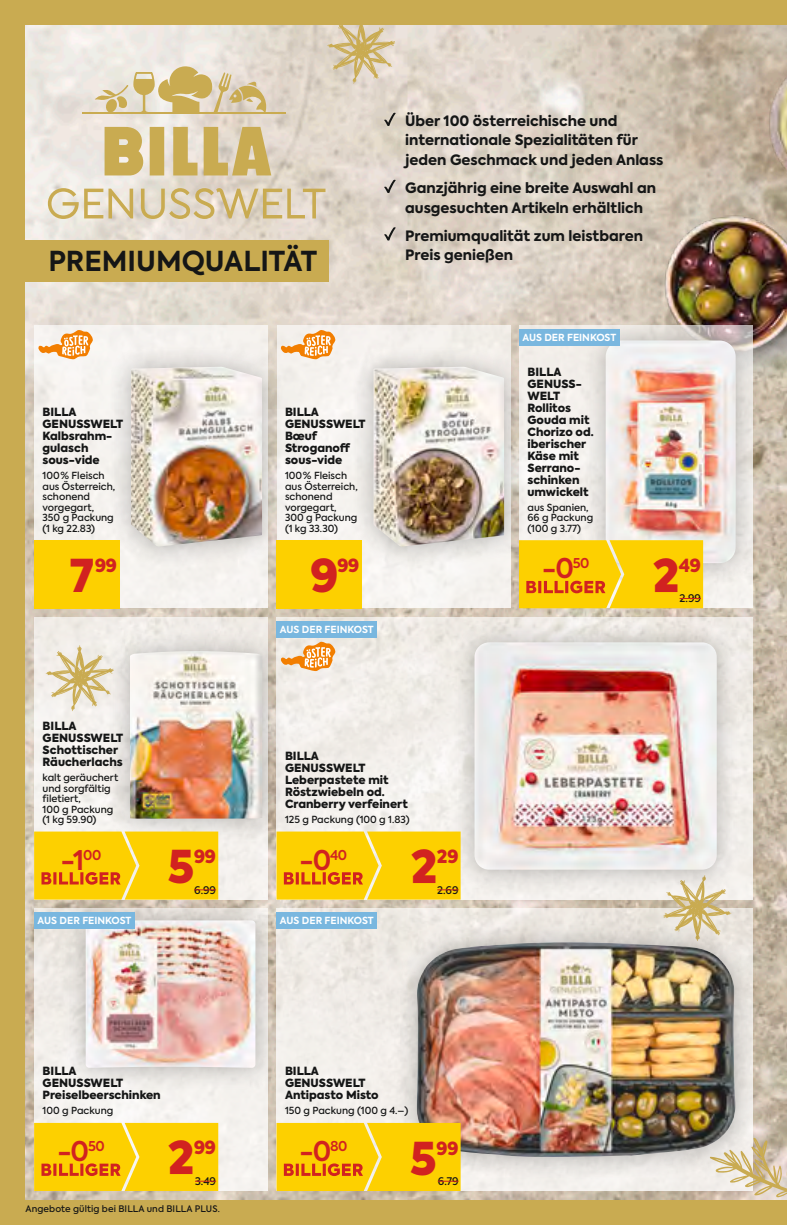
<style>
.page{position:relative;width:787px;height:1225px;background:#c9ab51}
.page>*{position:absolute;margin:0;border:0;box-sizing:border-box;transform-origin:0 0}
.Aktionspreis_BILLA{font:900 45px "Axiforma";color:#d12220}
.t1{font:700 27.3px "Axiforma";color:#151616}
.Verbilligung_BILLA{font:600 27px "Axiforma";color:#d12220}
.Aktionspreis_BILLA-2{font:900 18px "Axiforma";letter-spacing:-.04em;color:#d12220}
.t2{font:800 14.25px/19.5px "Axiforma";color:#151616}
.Produktbezeichnung{font:900 11.25px/12px "Axiforma";color:#151616}
.Kurant_BILLA{font:500 10.5px "Axiforma";color:#151616}
.Artikeltexte{font:500 9.75px/10.5px "Axiforma";color:#151616}
.t3{font:700 9.75px "Axiforma";color:#fff}
.t4{font:500 9px "Axiforma";letter-spacing:.01em;color:#151616}
</style>
<div class="page">
<img style="left:26px;top:26px;width:761px;height:1173px">
<img style="left:598px;top:167px;width:189px;height:277px">
<div style="left:34px;top:325px;width:234px;height:283px;background:#f5f2ef"></div>
<div style="left:34px;top:617px;width:234px;height:282px;background:#f4f1ed"></div>
<svg style="left:34px;top:908px;width:234px;height:283px;background:#f3f0ec"></svg>
<div style="left:276px;top:325px;width:234px;height:283px;background:#f6f3ef"></div>
<div style="left:276px;top:617px;width:477px;height:282px;background:#f2efea"></div>
<div style="left:276px;top:908px;width:477px;height:283px;background:#f2eee9"></div>
<div style="left:519px;top:325px;width:234px;height:283px;background:#f4f0ec"></div>
<div style="left:0;top:240px;width:329px;height:41px;background:#c9ab51"></div>
<svg style="left:48px;top:188px;width:277px;height:31px"></svg>
<svg style="left:105px;top:127px;width:166px;height:48px"></svg>
<hr style="left:82px;top:112px;width:204px;height:2px;background:#c9ab51">
<svg style="left:94px;top:66px;width:172px;height:46px"></svg>
<svg style="left:384px;top:113px;width:12px;height:13px"></svg>
<svg style="left:384px;top:180px;width:12px;height:13px"></svg>
<svg style="left:384px;top:227px;width:12px;height:13px"></svg>
<svg style="left:709px;top:1137px;width:78px;height:63px"></svg>
<svg style="left:663px;top:893px;width:68px;height:25px"></svg>
<svg style="left:327px;top:25px;width:68px;height:59px"></svg>
<svg style="left:46px;top:645px;width:60px;height:66px"></svg>
<img style="left:709px;top:25px;width:78px;height:277px">
<div style="left:62px;top:896px;width:217px;height:195px;background:#151616;opacity:.3"></div>
<img style="left:86px;top:920px;width:169px;height:147px">
<div style="left:393px;top:918px;width:365px;height:262px;background:#151616;opacity:.3"></div>
<img style="left:417px;top:942px;width:318px;height:215px">
<div style="left:106px;top:628px;width:180px;height:214px;background:#151616;opacity:.3"></div>
<img style="left:130px;top:651px;width:132px;height:167px">
<div style="left:581px;top:316px;width:178px;height:270px;background:#151616;opacity:.3"></div>
<img style="left:605px;top:340px;width:130px;height:223px">
<svg style="left:519px;top:540px;width:184px;height:68px;background:#fac806"></svg>
<svg style="left:34px;top:831px;width:184px;height:68px;background:#fac807"></svg>
<svg style="left:34px;top:1123px;width:184px;height:68px;background:#fac806"></svg>
<div style="left:450px;top:618px;width:290px;height:275px;background:#151616;opacity:.3"></div>
<img style="left:474px;top:642px;width:242px;height:227px">
<svg style="left:276px;top:831px;width:184px;height:68px;background:#fac808"></svg>
<svg style="left:276px;top:1123px;width:184px;height:68px;background:#fac806"></svg>
<div style="left:107px;top:343px;width:179px;height:226px;background:#151616;opacity:.3"></div>
<img style="left:131px;top:367px;width:131px;height:179px">
<div style="left:34px;top:540px;width:85px;height:68px;background:#fdd000"></div>
<svg style="left:38px;top:330px;width:55px;height:29px"></svg>
<div style="left:349px;top:343px;width:179px;height:226px;background:#151616;opacity:.3"></div>
<img style="left:373px;top:367px;width:131px;height:179px">
<div style="left:276px;top:540px;width:85px;height:68px;background:#fdd000"></div>
<svg style="left:280px;top:330px;width:56px;height:29px"></svg>
<div style="left:519px;top:330px;width:100px;height:16px;background:#79b7df"></div>
<div style="left:276px;top:621px;width:101px;height:16px;background:#79b7df"></div>
<div style="left:276px;top:912px;width:101px;height:16px;background:#79b7df"></div>
<div style="left:34px;top:912px;width:101px;height:16px;background:#79b7df"></div>
<svg style="left:280px;top:641px;width:56px;height:30px"></svg>
<p class="t1" style="left:48px;top:242px;width:270px">PREMIUMQUALITÄT</p>
<p class="Produktbezeichnung" style="left:43px;top:406px;width:35px">BILLA</p>
<p class="Produktbezeichnung" style="left:43px;top:418px;width:82px">GENUSSWELT</p>
<p class="Produktbezeichnung" style="left:43px;top:430px;width:71px">Kalbsrahm-</p>
<p class="Produktbezeichnung" style="left:43px;top:442px;width:47px">gulasch</p>
<p class="Produktbezeichnung" style="left:43px;top:454px;width:59px">sous-vide</p>
<p class="Artikeltexte" style="left:43px;top:470px;width:64px">100 % Fleisch</p>
<p class="Artikeltexte" style="left:43px;top:481px;width:74px">aus Österreich, schonend</p>
<p class="Artikeltexte" style="left:43px;top:502px;width:53px">vorgegart,</p>
<p class="Artikeltexte" style="left:43px;top:512px;width:73px">350 g Packung</p>
<p class="Artikeltexte" style="left:43px;top:523px;width:54px">(1 kg 22.83)</p>
<p class="Aktionspreis_BILLA" style="left:70px;top:543px;width:26px">7</p>
<p class="Aktionspreis_BILLA-2" style="left:95px;top:553px;width:24px">99</p>
<p class="Produktbezeichnung" style="left:285px;top:406px;width:35px">BILLA</p>
<p class="Produktbezeichnung" style="left:285px;top:418px;width:82px">GENUSSWELT</p>
<p class="Produktbezeichnung" style="left:285px;top:430px;width:34px">Bœuf</p>
<p class="Produktbezeichnung" style="left:285px;top:442px;width:67px">Stroganoff</p>
<p class="Produktbezeichnung" style="left:285px;top:454px;width:59px">sous-vide</p>
<p class="Artikeltexte" style="left:285px;top:470px;width:64px">100 % Fleisch</p>
<p class="Artikeltexte" style="left:285px;top:481px;width:74px">aus Österreich, schonend</p>
<p class="Artikeltexte" style="left:285px;top:502px;width:53px">vorgegart,</p>
<p class="Artikeltexte" style="left:285px;top:512px;width:74px">300 g Packung</p>
<p class="Artikeltexte" style="left:285px;top:523px;width:54px">(1 kg 33.30)</p>
<p class="Aktionspreis_BILLA" style="left:310px;top:543px;width:30px">9</p>
<p class="Aktionspreis_BILLA-2" style="left:337px;top:553px;width:24px">99</p>
<p class="t3" style="left:280px;top:622px;width:95px">AUS DER FEINKOST</p>
<p class="t2" style="left:405px;top:111px;width:260px">Über 100 österreichische und internationale Spezialitäten für jeden Geschmack und jeden Anlass</p>
<p class="t2" style="left:405px;top:178px;width:252px">Ganzjährig eine breite Auswahl an ausgesuchten Artikeln erhältlich</p>
<p class="t2" style="left:405px;top:226px;width:239px">Premiumqualität zum leistbaren<br>Preis genießen</p>
<p class="t3" style="left:522px;top:331px;width:95px">AUS DER FEINKOST</p>
<p class="Produktbezeichnung" style="left:527px;top:366px;width:35px">BILLA</p>
<p class="Produktbezeichnung" style="left:527px;top:378px;width:56px">GENUSS-</p>
<p class="Produktbezeichnung" style="left:527px;top:390px;width:34px">WELT</p>
<p class="Produktbezeichnung" style="left:527px;top:402px;width:45px">Rollitos</p>
<p class="Produktbezeichnung" style="left:527px;top:414px;width:68px">Gouda mit<br>Chorizo od. iberischer<br>Käse mit<br>Serrano&shy;schinken umwickelt</p>
<p class="Artikeltexte" style="left:527px;top:502px;width:67px">aus Spanien,<br>66 g Packung</p>
<p class="Artikeltexte" style="left:527px;top:523px;width:55px">(100 g 3.77)</p>
<p class="Verbilligung_BILLA" style="left:542px;top:550px;width:49px">-0<sup>50</sup></p>
<p class="Aktionspreis_BILLA" style="left:653px;top:543px;width:28px">2</p>
<p class="Aktionspreis_BILLA-2" style="left:679px;top:552px;width:24px">49</p>
<p class="Kurant_BILLA" style="left:679px;top:591px;width:23px">2.99</p>
<p class="Produktbezeichnung" style="left:43px;top:720px;width:35px">BILLA</p>
<p class="Produktbezeichnung" style="left:43px;top:732px;width:82px">GENUSSWELT</p>
<p class="Produktbezeichnung" style="left:43px;top:744px;width:77px">Schottischer</p>
<p class="Produktbezeichnung" style="left:43px;top:756px;width:82px">Räucherlachs</p>
<p class="Artikeltexte" style="left:43px;top:772px;width:77px">kalt geräuchert</p>
<p class="Artikeltexte" style="left:43px;top:783px;width:70px">und sorgfältig filetiert,</p>
<p class="Artikeltexte" style="left:43px;top:804px;width:72px">100 g Packung</p>
<p class="Artikeltexte" style="left:43px;top:814px;width:55px">(1 kg 59.90)</p>
<p class="Verbilligung_BILLA" style="left:61px;top:841px;width:42px">-1<sup>00</sup></p>
<p class="Aktionspreis_BILLA" style="left:167px;top:834px;width:29px">5</p>
<p class="Aktionspreis_BILLA-2" style="left:194px;top:843px;width:24px">99</p>
<p class="Kurant_BILLA" style="left:194px;top:883px;width:23px">6.99</p>
<p class="Produktbezeichnung" style="left:285px;top:750px;width:35px">BILLA</p>
<p class="Produktbezeichnung" style="left:285px;top:762px;width:82px">GENUSSWELT</p>
<p class="Produktbezeichnung" style="left:285px;top:774px;width:105px">Leberpastete mit</p>
<p class="Produktbezeichnung" style="left:285px;top:786px;width:101px">Röstzwiebeln od.</p>
<p class="Produktbezeichnung" style="left:285px;top:798px;width:124px">Cranberry verfeinert</p>
<p class="Artikeltexte" style="left:285px;top:814px;width:126px">125 g Packung (100 g 1.83)</p>
<p class="Verbilligung_BILLA" style="left:299px;top:841px;width:49px">-0<sup>40</sup></p>
<p class="Aktionspreis_BILLA" style="left:411px;top:834px;width:28px">2</p>
<p class="Aktionspreis_BILLA-2" style="left:437px;top:843px;width:23px">29</p>
<p class="Kurant_BILLA" style="left:437px;top:883px;width:23px">2.69</p>
<p class="t3" style="left:38px;top:914px;width:95px">AUS DER FEINKOST</p>
<p class="t3" style="left:280px;top:914px;width:95px">AUS DER FEINKOST</p>
<p class="Produktbezeichnung" style="left:43px;top:1065px;width:35px">BILLA</p>
<p class="Produktbezeichnung" style="left:43px;top:1077px;width:82px">GENUSSWELT</p>
<p class="Produktbezeichnung" style="left:43px;top:1089px;width:120px">Preiselbeerschinken</p>
<p class="Artikeltexte" style="left:43px;top:1105px;width:72px">100 g Packung</p>
<p class="Verbilligung_BILLA" style="left:57px;top:1133px;width:49px">-0<sup>50</sup></p>
<p class="Aktionspreis_BILLA" style="left:168px;top:1126px;width:28px">2</p>
<p class="Aktionspreis_BILLA-2" style="left:194px;top:1135px;width:24px">99</p>
<p class="Kurant_BILLA" style="left:195px;top:1174px;width:23px">3.49</p>
<p class="t4" style="left:26px;top:1203px;width:196px">Angebote gültig bei BILLA und BILLA PLUS.</p>
<p class="Produktbezeichnung" style="left:285px;top:1065px;width:35px">BILLA</p>
<p class="Produktbezeichnung" style="left:285px;top:1077px;width:82px">GENUSSWELT</p>
<p class="Produktbezeichnung" style="left:285px;top:1089px;width:95px">Antipasto Misto</p>
<p class="Artikeltexte" style="left:285px;top:1105px;width:125px">150 g Packung (100 g 4.–)</p>
<p class="Verbilligung_BILLA" style="left:299px;top:1133px;width:49px">-0<sup>80</sup></p>
<p class="Aktionspreis_BILLA" style="left:410px;top:1126px;width:29px">5</p>
<p class="Aktionspreis_BILLA-2" style="left:436px;top:1135px;width:24px">99</p>
<p class="Kurant_BILLA" style="left:438px;top:1174px;width:22px">6.79</p>
</div>
